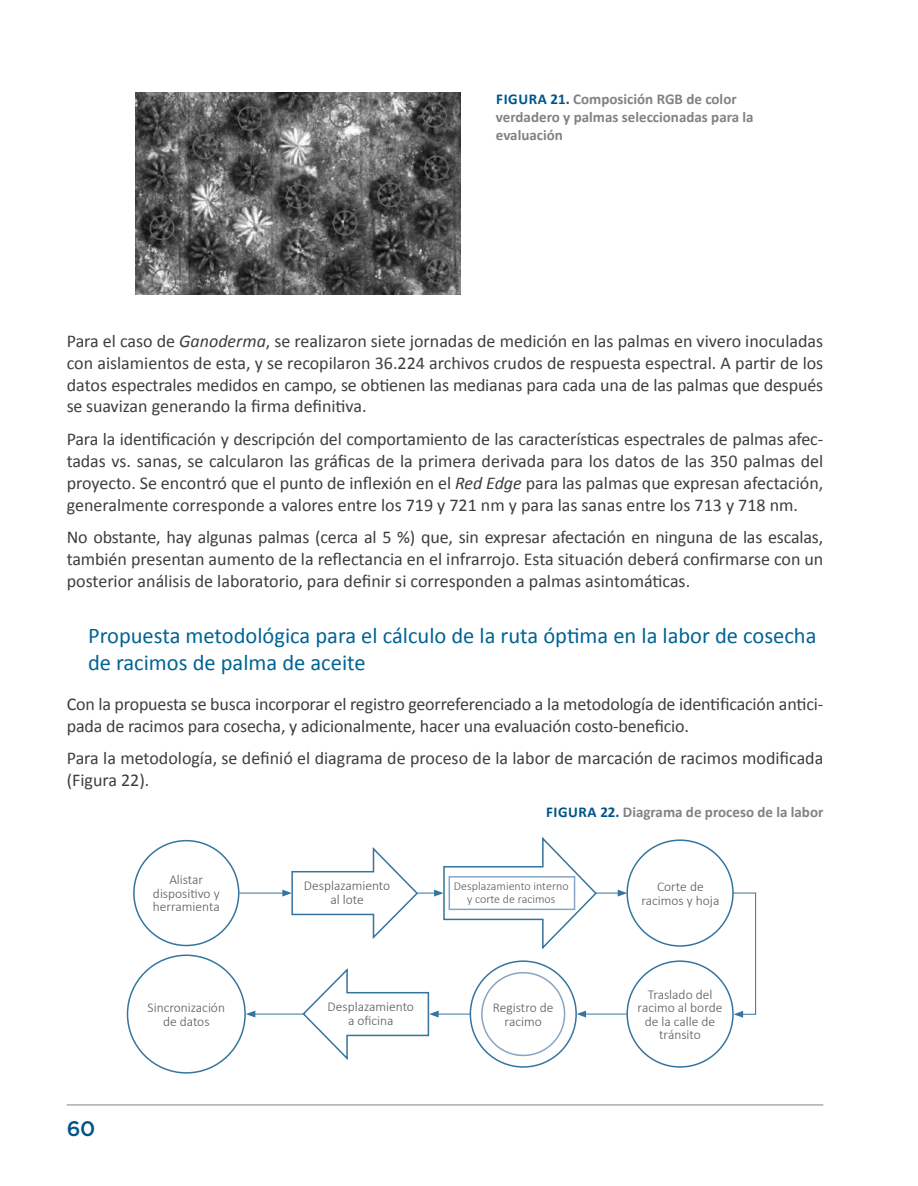
<style>
.page{position:relative;width:918px;height:1186px;background:#fff}
.page>*{position:absolute;margin:0;border:0;box-sizing:border-box;transform-origin:0 0}
.t1{font:22.5px/27px "Calibri";color:#006493}
.t2{font:500 21px "Gotham";color:#005587}
.t3{font:18px/21.9px "Calibri";letter-spacing:-.01em;color:#3e3e3f;text-align:justify}
.t4{font:700 15px/18px "Calibri";color:#808285}
.t5{font:300 13.5px/13.5px "Calibri";color:#57585a;text-align:center}
.t6{font:300 12px/13.5px "Calibri";color:#57585a;text-align:center}
.s1{color:#005587}
.s2{font-style:italic}
</style>
<div class="page">
<hr style="left:67px;top:1104px;width:756px;height:1px;background:#828487">
<img style="left:136px;top:92px;width:324px;height:202px">
<div style="left:133px;top:840px;width:106px;height:106px;border:2px solid #34749f;border-radius:50%"></div>
<div style="left:626px;top:839px;width:108px;height:107px;border:2px solid #34749f;border-radius:50%"></div>
<div style="left:626px;top:960px;width:108px;height:107px;border:2px solid #34749f;border-radius:50%"></div>
<div style="left:470px;top:960px;width:107px;height:107px;border:2px solid #34749f;border-radius:50%"></div>
<div style="left:481px;top:972px;width:84px;height:84px;border:2px solid #87a5c2;border-radius:50%"></div>
<div style="left:127px;top:954px;width:119px;height:119px;border:2px solid #34749f;border-radius:50%"></div>
<hr style="left:239px;top:892px;width:46px;height:1px;background:#34749f">
<svg style="left:282px;top:837px;width:345px;height:113px"></svg>
<svg style="left:732px;top:892px;width:24px;height:125px"></svg>
<hr style="left:584px;top:1013px;width:43px;height:1px;background:#34749f">
<svg style="left:576px;top:1010px;width:10px;height:7px"></svg>
<hr style="left:436px;top:1013px;width:34px;height:1px;background:#34749f">
<svg style="left:301px;top:968px;width:138px;height:92px"></svg>
<hr style="left:253px;top:1013px;width:51px;height:1px;background:#34749f">
<svg style="left:246px;top:1010px;width:9px;height:7px"></svg>
<p class="t4" style="left:496px;top:90px;width:259px"><span class="s1">FIGURA 21.</span> Composición RGB de color verdadero y palmas seleccionadas para la evaluación</p>
<p class="t3" style="left:67px;top:330px;width:758px">Para el caso de <span class="s2">Ganoderma</span>, se realizaron siete jornadas de medición en las palmas en vivero inoculadas con aislamientos de esta, y se recopilaron 36.224 archivos crudos de respuesta espectral. A partir de los datos espectrales medidos en campo, se obtienen las medianas para cada una de las palmas que después se suavizan generando la firma definitiva.</p>
<p class="t3" style="left:67px;top:428px;width:758px">Para la identificación y descripción del comportamiento de las características espectrales de palmas afec&shy;tadas vs. sanas, se calcularon las gráficas de la primera derivada para los datos de las 350 palmas del proyecto. Se encontró que el punto de inflexión en el <span class="s2">Red Edge</span> para las palmas que expresan afectación, generalmente corresponde a valores entre los 719 y 721 nm y para las sanas entre los 713 y 718 nm.</p>
<p class="t3" style="left:67px;top:526px;width:758px">No obstante, hay algunas palmas (cerca al 5 %) que, sin expresar afectación en ninguna de las escalas, también presentan aumento de la reflectancia en el infrarrojo. Esta situación deberá confirmarse con un posterior análisis de laboratorio, para definir si corresponden a palmas asintomáticas.</p>
<p class="t1" style="left:88px;top:622px;width:730px">Propuesta metodológica para el cálculo de la ruta óptima en la labor de cosecha de racimos de palma de aceite</p>
<p class="t3" style="left:67px;top:692px;width:758px">Con la propuesta se busca incorporar el registro georreferenciado a la metodología de identificación antici&shy;pada de racimos para cosecha, y adicionalmente, hacer una evaluación costo-beneficio.</p>
<p class="t3" style="left:67px;top:747px;width:758px">Para la metodología, se definió el diagrama de proceso de la labor de marcación de racimos modificada (Figura 22).</p>
<p class="t4" style="left:546px;top:802px;width:279px"><span class="s1">FIGURA 22.</span> Diagrama de proceso de la labor</p>
<p class="t5" style="left:153px;top:873px;width:68px">Alistar dispositivo y herramienta</p>
<p class="t5" style="left:304px;top:878px;width:88px">Desplazamiento al lote</p>
<p class="t6" style="left:454px;top:878px;width:116px">Desplazamiento interno y corte de racimos</p>
<p class="t5" style="left:641px;top:879px;width:79px">Corte de racimos y hoja</p>
<p class="t2" style="left:67px;top:1114px;width:30px">60</p>
<p class="t5" style="left:148px;top:1000px;width:79px">Sincronización de datos</p>
<p class="t5" style="left:328px;top:999px;width:88px">Desplazamiento a oficina</p>
<p class="t5" style="left:493px;top:1001px;width:62px">Registro de racimo</p>
<p class="t5" style="left:638px;top:987px;width:86px">Traslado del racimo al borde de la calle de tránsito</p>
</div>
